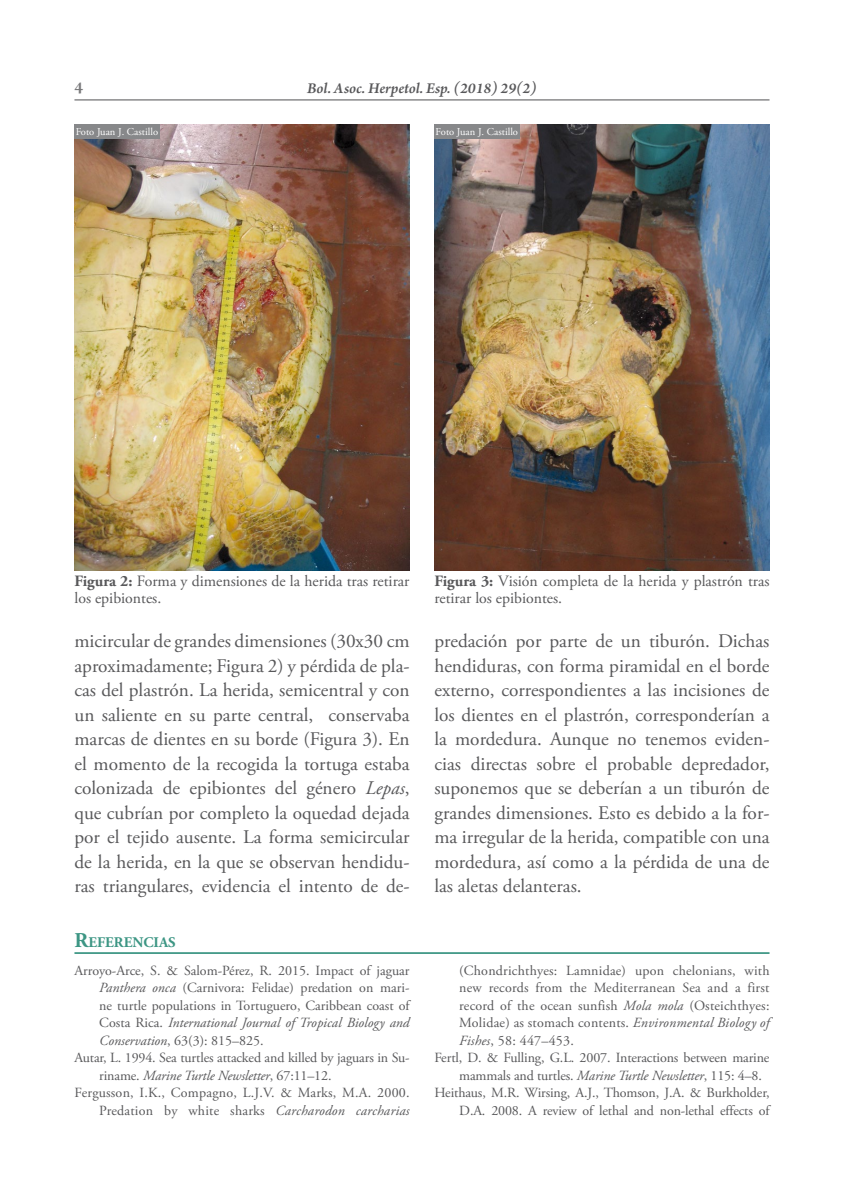
<style>
.page{position:relative;width:844px;height:1191px;background:#fff}
.page>*{position:absolute;margin:0;border:0;box-sizing:border-box;transform-origin:0 0}
.t1{font:19.25px/24.5px "Adobe Garamond Pro";color:#58585a;text-align:justify}
.t2{font:600 17.5px "Arno Pro";color:#58585a}
.t3{font:15.75px/17.5px "Adobe Garamond Pro";color:#58585a}
.t4{font:italic 600 15.75px "Arno Pro";color:#58585a}
.t5{font:700 14.7px "Adobe Garamond Pro";color:#3d9684}
.t6{font:14px "Adobe Garamond Pro";color:#58585a}
.t7{font:italic 14px "Adobe Garamond Pro";color:#58585a}
.t8{font:10.5px "Adobe Garamond Pro";color:#fff}
.s1{font-weight:700}
.s2{font-style:italic}
.s3{font-size:21px}
.s4{font-style:normal}
</style>
<div class="page">
<hr style="left:74px;top:99px;width:695px;height:2px;background:#58585a">
<hr style="left:74px;top:952px;width:695px;height:2px;background:#3d9684">
<img style="left:74px;top:124px;width:335px;height:446px">
<img style="left:434px;top:124px;width:335px;height:446px">
<div style="left:74px;top:124px;width:86px;height:15px;background:#87888a"></div>
<div style="left:434px;top:124px;width:85px;height:15px;background:#87888a"></div>
<p class="t2" style="left:74px;top:78px;width:10px">4</p>
<p class="t4" style="left:307px;top:79px;width:231px">Bol. Asoc. Herpetol. Esp. (2018) 29(2)</p>
<p class="t8" style="left:76px;top:126px;width:84px">Foto Juan J. Castillo</p>
<p class="t8" style="left:435px;top:126px;width:84px">Foto Juan J. Castillo</p>
<p class="t3" style="left:74px;top:572px;width:336px"><span class="s1">Figura 2:</span> Forma y dimensiones de la herida tras retirar los epibiontes.</p>
<p class="t3" style="left:434px;top:572px;width:336px"><span class="s1">Figura 3:</span> Visión completa de la herida y plastrón tras retirar los epibiontes.</p>
<p class="t1" style="left:74px;top:629px;width:336px">micircular de grandes dimensiones (30x30 cm aproximadamente; Figura 2) y pérdida de pla&shy;cas del plastrón. La herida, semicentral y con un saliente en su parte central, conservaba marcas de dientes en su borde (Figura 3). En el momento de la recogida la tortuga estaba colonizada de epibiontes del género <span class="s2">Lepas</span>, que cubrían por completo la oquedad dejada por el tejido ausente. La forma semicircular de la herida, en la que se observan hendidu&shy;ras triangulares, evidencia el intento de de-</p>
<p class="t1" style="left:434px;top:629px;width:336px">predación por parte de un tiburón. Dichas hendiduras, con forma piramidal en el borde externo, correspondientes a las incisiones de los dientes en el plastrón, corresponderían a la mordedura. Aunque no tenemos eviden&shy;cias directas sobre el probable depredador, suponemos que se deberían a un tiburón de grandes dimensiones. Esto es debido a la for&shy;ma irregular de la herida, compatible con una mordedura, así como a la pérdida de una de las aletas delanteras.</p>
<p class="t5" style="left:74px;top:934px;width:103px"><span class="s3">R</span>EFERENCIAS</p>
<p class="t6" style="left:74px;top:962px;width:336px">Arroyo-Arce, S. &amp; Salom-Pérez, R. 2015. Impact of jaguar</p>
<p class="t6" style="left:99px;top:979px;width:312px"><span class="s2">Panthera onca</span> (Carnivora: Felidae) predation on mari-</p>
<p class="t6" style="left:99px;top:997px;width:312px">ne turtle populations in Tortuguero, Caribbean coast of</p>
<p class="t7" style="left:99px;top:1014px;width:312px"><span class="s4">Costa Rica.</span> International Journal of Tropical Biology and</p>
<p class="t6" style="left:99px;top:1032px;width:166px"><span class="s2">Conservation</span>, 63(3): 815–825.</p>
<p class="t6" style="left:74px;top:1049px;width:336px">Autar, L. 1994. Sea turtles attacked and killed by jaguars in Su-</p>
<p class="t7" style="left:99px;top:1067px;width:234px"><span class="s4">riname.</span> Marine Turtle Newsletter<span class="s4">, 67:11–12.</span></p>
<p class="t6" style="left:74px;top:1084px;width:336px">Fergusson, I.K., Compagno, L.J.V. &amp; Marks, M.A. 2000.</p>
<p class="t6" style="left:99px;top:1102px;width:312px">Predation by white sharks <span class="s2">Carcharodon carcharias</span></p>
<p class="t6" style="left:459px;top:962px;width:312px">(Chondrichthyes: Lamnidae) upon chelonians, with</p>
<p class="t6" style="left:459px;top:979px;width:312px">new records from the Mediterranean Sea and a first</p>
<p class="t6" style="left:459px;top:997px;width:312px">record of the ocean sunfish <span class="s2">Mola mola</span> (Osteichthyes:</p>
<p class="t6" style="left:459px;top:1014px;width:312px">Molidae) as stomach contents. <span class="s2">Environmental Biology of</span></p>
<p class="t6" style="left:459px;top:1032px;width:116px"><span class="s2">Fishes</span>, 58: 447–453.</p>
<p class="t6" style="left:434px;top:1049px;width:336px">Fertl, D. &amp; Fulling, G.L. 2007. Interactions between marine</p>
<p class="t6" style="left:459px;top:1067px;width:304px">mammals and turtles. <span class="s2">Marine Turtle Newsletter</span>, 115: 4–8.</p>
<p class="t6" style="left:434px;top:1084px;width:336px">Heithaus, M.R. Wirsing, A.J., Thomson, J.A. &amp; Burkholder,</p>
<p class="t6" style="left:459px;top:1102px;width:312px">D.A. 2008. A review of lethal and non-lethal effects of</p>
</div>
